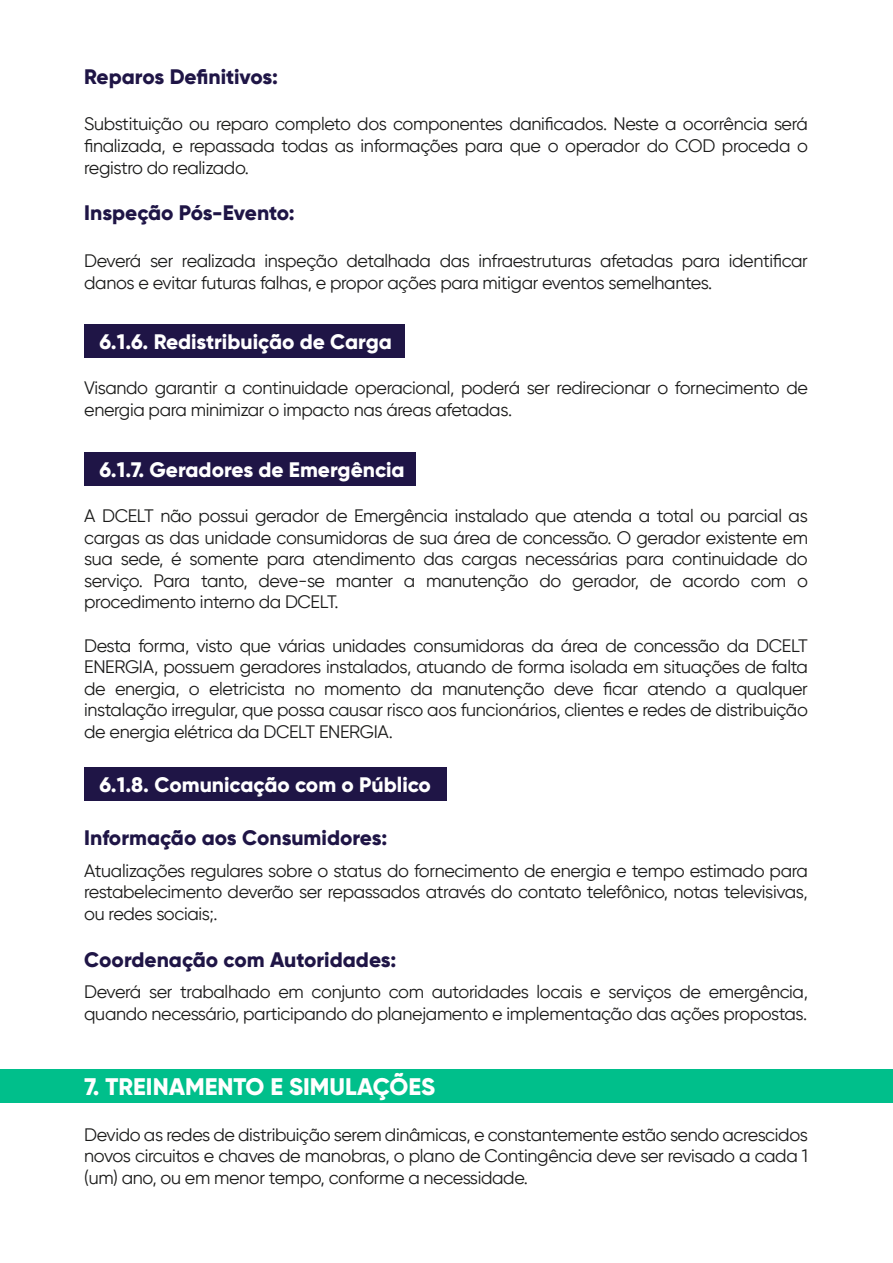
<style>
.page{position:relative;width:893px;height:1263px;background:#fff}
.page>*{position:absolute;margin:0;border:0;box-sizing:border-box;transform-origin:0 0}
.t1{font:800 24px "Gilroy";color:#fff}
.t2{font:800 21px "Gilroy";color:#1f1546}
.t3{font:800 21px "Gilroy";color:#fff}
.t4{font:18px/21.6px "Gilroy";letter-spacing:-.02em;color:#1b1b1a;text-align:justify}
</style>
<div class="page">
<div style="left:84px;top:324px;width:320px;height:34px;background:#1f1546"></div>
<div style="left:84px;top:452px;width:332px;height:34px;background:#1f1546"></div>
<div style="left:84px;top:767px;width:362px;height:33px;background:#1f1546"></div>
<div style="left:0;top:1069px;width:893px;height:34px;background:#00bf8b"></div>
<p class="t2" style="left:84px;top:63px;width:195px">Reparos Definitivos:</p>
<p class="t4" style="left:84px;top:113px;width:725px">Substituição ou reparo completo dos componentes danificados. Neste a ocorrência será finalizada, e repassada todas as informações para que o operador do COD proceda o registro do realizado.</p>
<p class="t2" style="left:84px;top:200px;width:212px">Inspeção Pós-Evento:</p>
<p class="t4" style="left:84px;top:250px;width:725px">Deverá ser realizada inspeção detalhada das infraestruturas afetadas para identificar danos e evitar futuras falhas, e propor ações para mitigar eventos semelhantes.</p>
<p class="t3" style="left:100px;top:328px;width:294px">6.1.6. Redistribuição de Carga</p>
<p class="t4" style="left:84px;top:377px;width:725px">Visando garantir a continuidade operacional, poderá ser redirecionar o fornecimento de energia para minimizar o impacto nas áreas afetadas.</p>
<p class="t3" style="left:100px;top:456px;width:307px">6.1.7. Geradores de Emergência</p>
<p class="t4" style="left:84px;top:505px;width:725px">A DCELT não possui gerador de Emergência instalado que atenda a total ou parcial as cargas as das unidade consumidoras de sua área de concessão. O gerador existente em sua sede, é somente para atendimento das cargas necessárias para continuidade do serviço. Para tanto, deve-se manter a manutenção do gerador, de acordo com o procedimento interno da DCELT.</p>
<p class="t4" style="left:84px;top:634px;width:725px">Desta forma, visto que várias unidades consumidoras da área de concessão da DCELT ENERGIA, possuem geradores instalados, atuando de forma isolada em situações de falta de energia, o eletricista no momento da manutenção deve ficar atendo a qualquer instalação irregular, que possa causar risco aos funcionários, clientes e redes de distribuição de energia elétrica da DCELT ENERGIA.</p>
<p class="t3" style="left:100px;top:771px;width:333px">6.1.8. Comunicação com o Público</p>
<p class="t2" style="left:84px;top:824px;width:304px">Informação aos Consumidores:</p>
<p class="t4" style="left:84px;top:859px;width:725px">Atualizações regulares sobre o status do fornecimento de energia e tempo estimado para restabelecimento deverão ser repassados através do contato telefônico, notas televisivas, ou redes sociais;.</p>
<p class="t2" style="left:84px;top:946px;width:314px">Coordenação com Autoridades:</p>
<p class="t4" style="left:84px;top:981px;width:725px">Deverá ser trabalhado em conjunto com autoridades locais e serviços de emergência, quando necessário, participando do planejamento e implementação das ações propostas.</p>
<h1 class="t1" style="left:85px;top:1072px;width:352px">7. TREINAMENTO E SIMULAÇÕES</h1>
<p class="t4" style="left:84px;top:1123px;width:725px">Devido as redes de distribuição serem dinâmicas, e constantemente estão sendo acrescidos novos circuitos e chaves de manobras, o plano de Contingência deve ser revisado a cada 1 (um) ano, ou em menor tempo, conforme a necessidade.</p>
</div>
